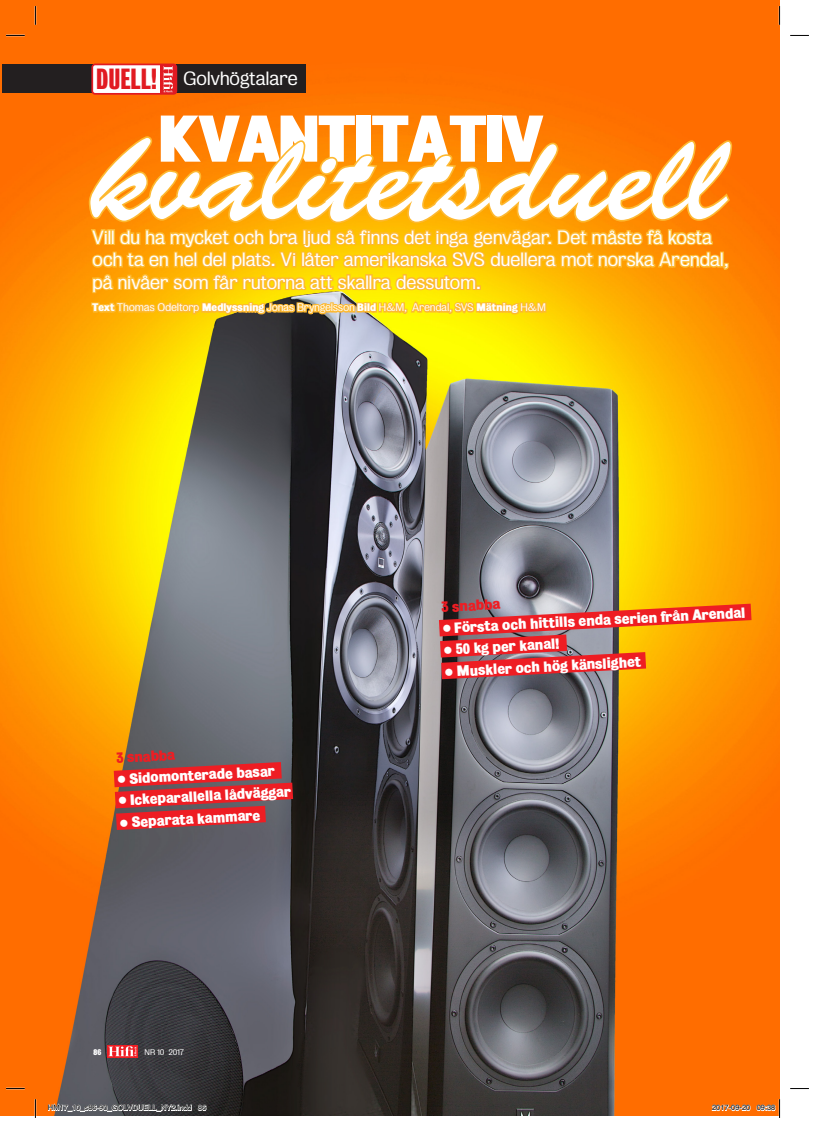
<style>
.page{position:relative;width:815px;height:1124px;background:#fff}
.page>*{position:absolute;margin:0;border:0;box-sizing:border-box;transform-origin:0 0}
.t1{font:122.5px "Brush Script Std";letter-spacing:-.005em;color:#fff}
.t2{font:700 60px "Bureau";color:#fff}
.t3{font:300 expanded 17.5px/22.5px "Bureau";letter-spacing:-.03em;color:#fff}
.t4{font:700 13.5px "Bureau";color:#fff}
.t5{font:700 13.5px "Bureau";color:#ee1d23}
.t6{font:300 expanded 10px "Bureau";letter-spacing:-.03em;color:#fff}
.t7{font:7.5px "Helvetica";color:#000}
.t8{font:300 expanded 7.5px "Bureau";letter-spacing:-.02em;color:#fff}
.t9{font:700 7.5px "Bureau";color:#fff}
.s1{font-weight:700;font-stretch:extra-condensed;font-size:26.5px;color:#e11b22}
.s2{font-weight:700;font-stretch:normal}
</style>
<div class="page">
<img style="left:0;top:0;width:780px;height:1114px">
<svg style="left:439px;top:603px;width:313px;height:76px;background:#d96332"></svg>
<svg style="left:114px;top:762px;width:179px;height:67px;background:#c03237"></svg>
<div style="left:2px;top:64px;width:304px;height:29px;background:#231f20"></div>
<div style="left:92px;top:64px;width:84px;height:30px;background:#fff;border-radius:3px"></div>
<div style="left:91px;top:63px;width:86px;height:32px;border:2px solid #e11b22;border-radius:3px"></div>
<svg style="left:161px;top:64px;width:15px;height:30px"></svg>
<svg style="left:164px;top:66px;width:9px;height:26px"></svg>
<svg style="left:87px;top:134px;width:645px;height:207px;background:#f7a611"></svg>
<svg style="left:107px;top:1045px;width:31px;height:12px"></svg>
<svg style="left:108px;top:1046px;width:28px;height:10px"></svg>
<svg style="left:6px;top:35px;width:19px;height:1px"></svg>
<svg style="left:790px;top:35px;width:19px;height:1px"></svg>
<svg style="left:6px;top:1087px;width:19px;height:2px"></svg>
<svg style="left:790px;top:1088px;width:19px;height:1px"></svg>
<svg style="left:35px;top:6px;width:1px;height:19px"></svg>
<svg style="left:35px;top:1098px;width:1px;height:19px"></svg>
<svg style="left:779px;top:6px;width:1px;height:19px"></svg>
<svg style="left:48px;top:1102px;width:144px;height:9px"></svg>
<svg style="left:198px;top:1104px;width:9px;height:6px"></svg>
<svg style="left:712px;top:1098px;width:68px;height:19px"></svg>
<p class="t3" style="left:96px;top:67px;width:204px"><span class="s1">DUELL!</span> Golvhögtalare</p>
<h2 class="t2" style="left:159px;top:102px;width:191px">Kvantitati</h2>
<h2 class="t2" style="left:503px;top:102px;width:42px">v</h2>
<h1 class="t1" style="left:92px;top:110px;width:635px">kvalitetsduell</h1>
<p class="t3" style="left:92px;top:226px;width:638px">Vill du ha mycket och bra ljud så finns det inga genvägar. Det måste få kosta och ta en hel del plats. Vi låter amerikanska SVS duellera mot norska Arendal, på nivåer som får rutorna att skallra dessutom.</p>
<p class="t6" style="left:92px;top:302px;width:455px"><span class="s2">Text</span> Thomas Odeltorp <span class="s2">Medlyssning</span> Jonas Bryngelsson <span class="s2">Bild</span> H&amp;M, Arendal, SVS <span class="s2">Mätning</span> H&amp;M</p>
<p class="t5" style="left:116px;top:749px;width:60px;rotate:-3deg">3 snabba</p>
<p class="t4" style="left:117px;top:770px;width:159px;rotate:-3deg">• Sidomonterade basar</p>
<p class="t4" style="left:118px;top:791px;width:174px;rotate:-3deg">• Ickeparallella lådväggar</p>
<p class="t4" style="left:119px;top:814px;width:142px;rotate:-3deg">• Separata kammare</p>
<p class="t9" style="left:94px;top:1047px;width:9px">86</p>
<p class="t8" style="left:145px;top:1047px;width:41px">NR 10 2017</p>
<p class="t5" style="left:441px;top:598px;width:60px;rotate:-3deg">3 snabba</p>
<p class="t4" style="left:442px;top:620px;width:304px;rotate:-3deg">• Första och hittills enda serien från Arendal</p>
<p class="t4" style="left:443px;top:641px;width:117px;rotate:-3deg">• 50 kg per kanal!</p>
<p class="t4" style="left:445px;top:663px;width:198px;rotate:-3deg">• Muskler och hög känslighet</p>
<p class="t7" style="left:48px;top:1101px;width:160px">HM17_10_s86-90_GOLVDUELL_NY2.indd 86</p>
<p class="t7" style="left:712px;top:1101px;width:65px">2017-09-20 09:38</p>
</div>
